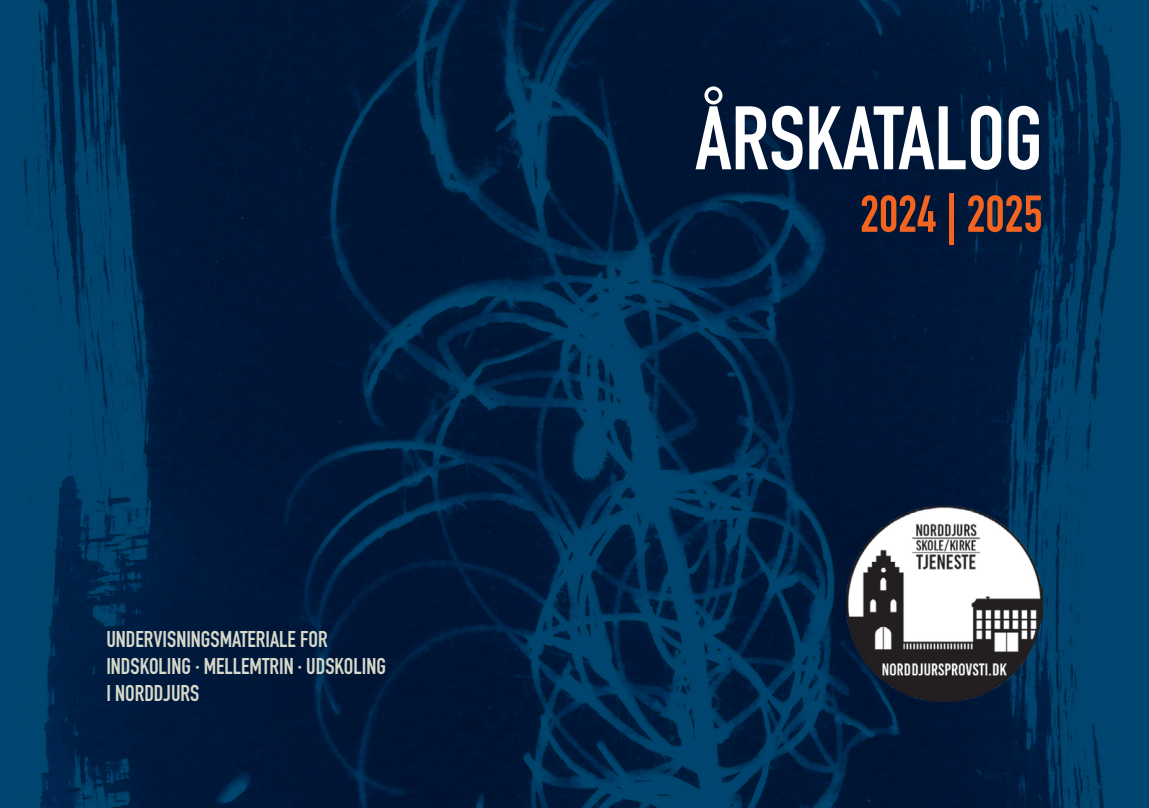
<style>
.page{position:relative;width:1149px;height:808px;background:#fff}
.page>*{position:absolute;margin:0;border:0;box-sizing:border-box;transform-origin:0 0}
.t1{font:88.5px "DIN Engschrift Std";color:#fff}
.t2{font:51.15px "DIN Engschrift Std";color:#f36421}
.t3{font:22.5px "DIN Engschrift Std";color:#d7d9ca}
</style>
<div class="page">
<img style="left:0;top:0;width:1148px;height:808px">
<img style="left:846px;top:506px;width:196px;height:196px">
<p class="t3" style="left:106px;top:626px;width:223px">UNDERVISNINGSMATERIALE FOR</p>
<p class="t3" style="left:106px;top:653px;width:281px">INDSKOLING · MELLEMTRIN · UDSKOLING</p>
<p class="t3" style="left:106px;top:680px;width:94px">I NORDDJURS</p>
<p class="t1" style="left:695px;top:86px;width:348px">ÅRSKATALOG</p>
<p class="t2" style="left:859px;top:184px;width:184px">2024 | 2025</p>
</div>
